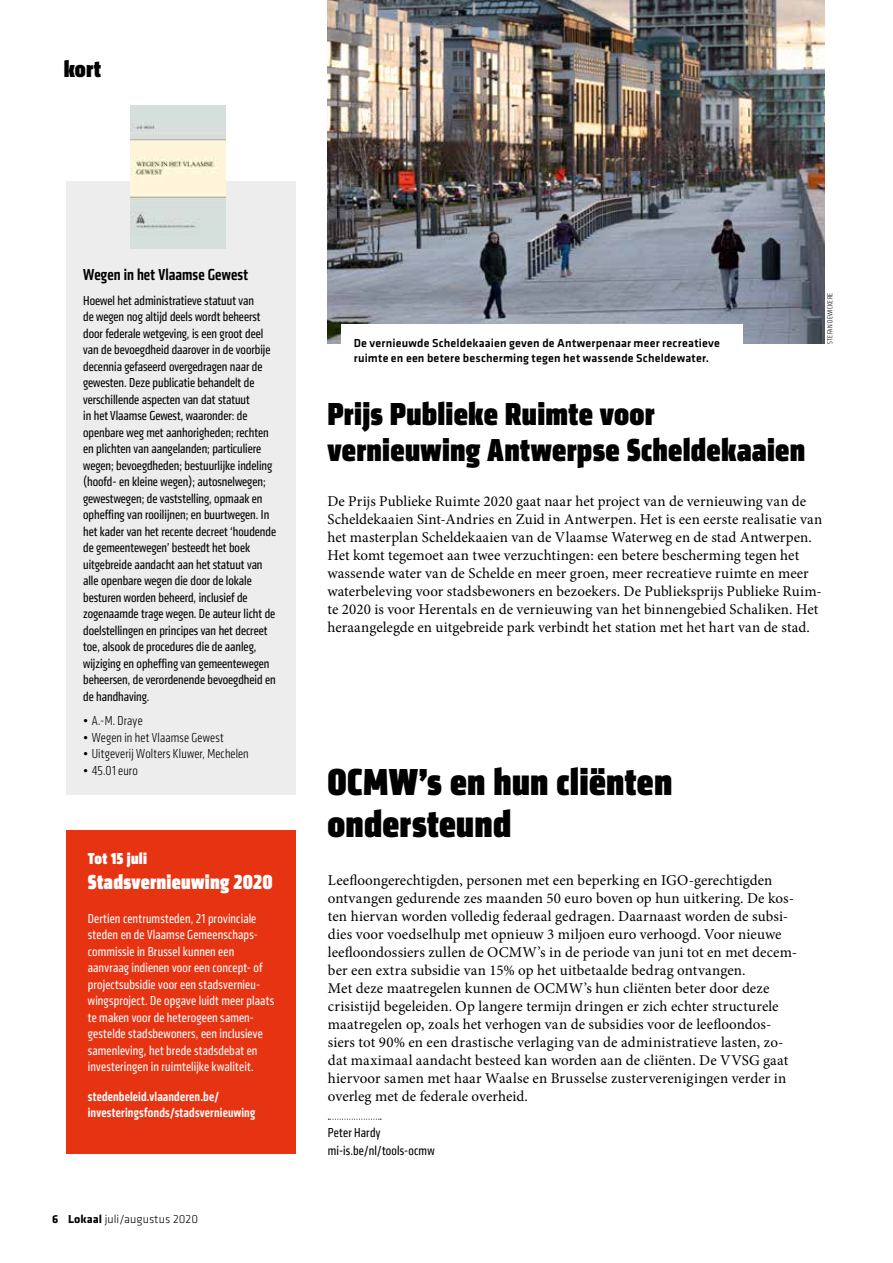
<style>
.page{position:relative;width:893px;height:1263px;background:#fff}
.page>*{position:absolute;margin:0;border:0;box-sizing:border-box;transform-origin:0 0}
.t1{font:900 condensed 39px/42px "Klavika Display";letter-spacing:.005em;color:#000}
.t2{font:900 condensed 33px/36px "Klavika Display";letter-spacing:.01em;color:#000}
.t3{font:900 condensed 24px "Klavika Display";color:#000}
.t4{font:900 condensed 21px "Klavika Display";letter-spacing:.01em;color:#fff}
.t5{font:500 16.5px "Klavika Condensed";letter-spacing:.005em;color:#000}
.t6{font:900 condensed 16.5px "Klavika Display";letter-spacing:.01em;color:#fff}
.t7{font:15px/18px "Minion Pro";letter-spacing:.005em;color:#000}
.t8{font:13.5px/16.5px "Klavika Condensed";color:#000}
.t9{font:13.5px/16.5px "Klavika Condensed";letter-spacing:.01em;color:#fff}
.t10{font:300 13.5px "Klavika Condensed";letter-spacing:.015em;color:#000}
.t11{font:500 13.5px/16.5px "Klavika Condensed";letter-spacing:.01em;color:#fff}
.t12{font:500 12px/15px "Klavika";letter-spacing:.015em;color:#000}
.t13{font:300 12px "Klavika";letter-spacing:.005em;color:#000}
.t14{font:300 7.5px "Klavika Condensed";letter-spacing:.035em;color:#000}
.s1{font-weight:700}
</style>
<div class="page">
<svg style="left:328px;top:1119px;width:53px;height:1px"></svg>
<div style="left:67px;top:830px;width:229px;height:323px;background:#e63312"></div>
<div style="left:67px;top:181px;width:229px;height:613px;background:#ededed"></div>
<img style="left:131px;top:106px;width:94px;height:142px">
<img style="left:327px;top:0;width:498px;height:344px">
<div style="left:341px;top:325px;width:402px;height:72px;background:#fff"></div>
<h3 class="t3" style="left:64px;top:55px;width:39px">kort</h3>
<p class="t5" style="left:83px;top:264px;width:166px">Wegen in het Vlaamse Gewest</p>
<p class="t8" style="left:83px;top:292px;width:194px">Hoewel het administratieve statuut van<br>de wegen nog altijd deels wordt beheerst door federale wetgeving, is een groot deel van de bevoegdheid daarover in de voorbije decennia gefaseerd overgedragen naar de gewesten. Deze publicatie behandelt de verschillende aspecten van dat statuut<br>in het Vlaamse Gewest, waaronder: de openbare weg met aanhorigheden; rechten en plichten van aangelanden; particuliere wegen; bevoegdheden; bestuurlijke indeling (hoofd- en kleine wegen); autosnelwegen; gewestwegen; de vaststelling, opmaak en opheffing van rooilijnen; en buurtwegen. In het kader van het recente decreet ‘houdende de gemeentewegen’ besteedt het boek uitgebreide aandacht aan het statuut van alle openbare wegen die door de lokale besturen worden beheerd, inclusief de zogenaamde trage wegen. De auteur licht de doelstellingen en principes van het decreet toe, alsook de procedures die de aanleg, wijziging en opheffing van gemeentewegen beheersen, de verordenende bevoegdheid en de handhaving.</p>
<p class="t10" style="left:83px;top:713px;width:61px">• A.-M. Draye</p>
<p class="t10" style="left:83px;top:730px;width:142px">• Wegen in het Vlaamse Gewest</p>
<p class="t10" style="left:83px;top:746px;width:167px">• Uitgeverij Wolters Kluwer, Mechelen</p>
<p class="t10" style="left:83px;top:763px;width:56px">• 45.01 euro</p>
<p class="t6" style="left:88px;top:849px;width:61px">Tot 15 juli</p>
<h3 class="t4" style="left:88px;top:870px;width:186px">Stadsvernieuwing 2020</h3>
<p class="t9" style="left:88px;top:910px;width:188px">Dertien centrumsteden, 21 provinciale steden en de Vlaamse Gemeenschaps&shy;commissie in Brussel kunnen een aanvraag indienen voor een concept- of projectsubsidie voor een stadsvernieu&shy;wingsproject. De opgave luidt meer plaats te maken voor de heterogeen samen&shy;gestelde stadsbewoners, een inclusieve samenleving, het brede stadsdebat en investeringen in ruimtelijke kwaliteit.</p>
<p class="t11" style="left:88px;top:1088px;width:169px">stedenbeleid.vlaanderen.be/ investeringsfonds/stadsvernieuwing</p>
<p class="t13" style="left:52px;top:1212px;width:148px"><span class="s1">6 Lokaal</span> juli/augustus 2020</p>
<p class="t12" style="left:354px;top:335px;width:368px">De vernieuwde Scheldekaaien geven de Antwerpenaar meer recreatieve ruimte en een betere bescherming tegen het wassende Scheldewater.</p>
<p class="t14" style="left:826px;top:344px;width:53px;rotate:-90deg">STEFAN DEWICKERE</p>
<h2 class="t2" style="left:327px;top:398px;width:479px">Prijs Publieke Ruimte voor vernieuwing Antwerpse Scheldekaaien</h2>
<p class="t7" style="left:327px;top:493px;width:496px">De Prijs Publieke Ruimte 2020 gaat naar het project van de vernieuwing van de Scheldekaaien Sint-Andries en Zuid in Antwerpen. Het is een eerste realisatie van het masterplan Scheldekaaien van de Vlaamse Waterweg en de stad Antwerpen.<br>Het komt tegemoet aan twee verzuchtingen: een betere bescherming tegen het wassende water van de Schelde en meer groen, meer recreatieve ruimte en meer waterbeleving voor stadsbewoners en bezoekers. De Publieksprijs Publieke Ruim&shy;te 2020 is voor Herentals en de vernieuwing van het binnengebied Schaliken. Het heraangelegde en uitgebreide park verbindt het station met het hart van de stad.</p>
<h1 class="t1" style="left:327px;top:762px;width:346px">OCMW’s en hun cliënten ondersteund</h1>
<p class="t7" style="left:328px;top:871px;width:471px">Leefloongerechtigden, personen met een beperking en IGO-gerechtigden ontvangen gedurende zes maanden 50 euro boven op hun uitkering. De kos&shy;ten hiervan worden volledig federaal gedragen. Daarnaast worden de subsi&shy;dies voor voedselhulp met opnieuw 3 miljoen euro verhoogd. Voor nieuwe leefloondossiers zullen de OCMW’s in de periode van juni tot en met decem&shy;ber een extra subsidie van 15% op het uitbetaalde bedrag ontvangen.<br>Met deze maatregelen kunnen de OCMW’s hun cliënten beter door deze crisistijd begeleiden. Op langere termijn dringen er zich echter structurele maatregelen op, zoals het verhogen van de subsidies voor de leefloondos&shy;siers tot 90% en een drastische verlaging van de administratieve lasten, zo&shy;dat maximaal aandacht besteed kan worden aan de cliënten. De VVSG gaat hiervoor samen met haar Waalse en Brusselse zusterverenigingen verder in overleg met de federale overheid.</p>
<p class="t8" style="left:328px;top:1123px;width:108px;line-height:18px">Peter Hardy mi-is.be/nl/tools-ocmw</p>
</div>
